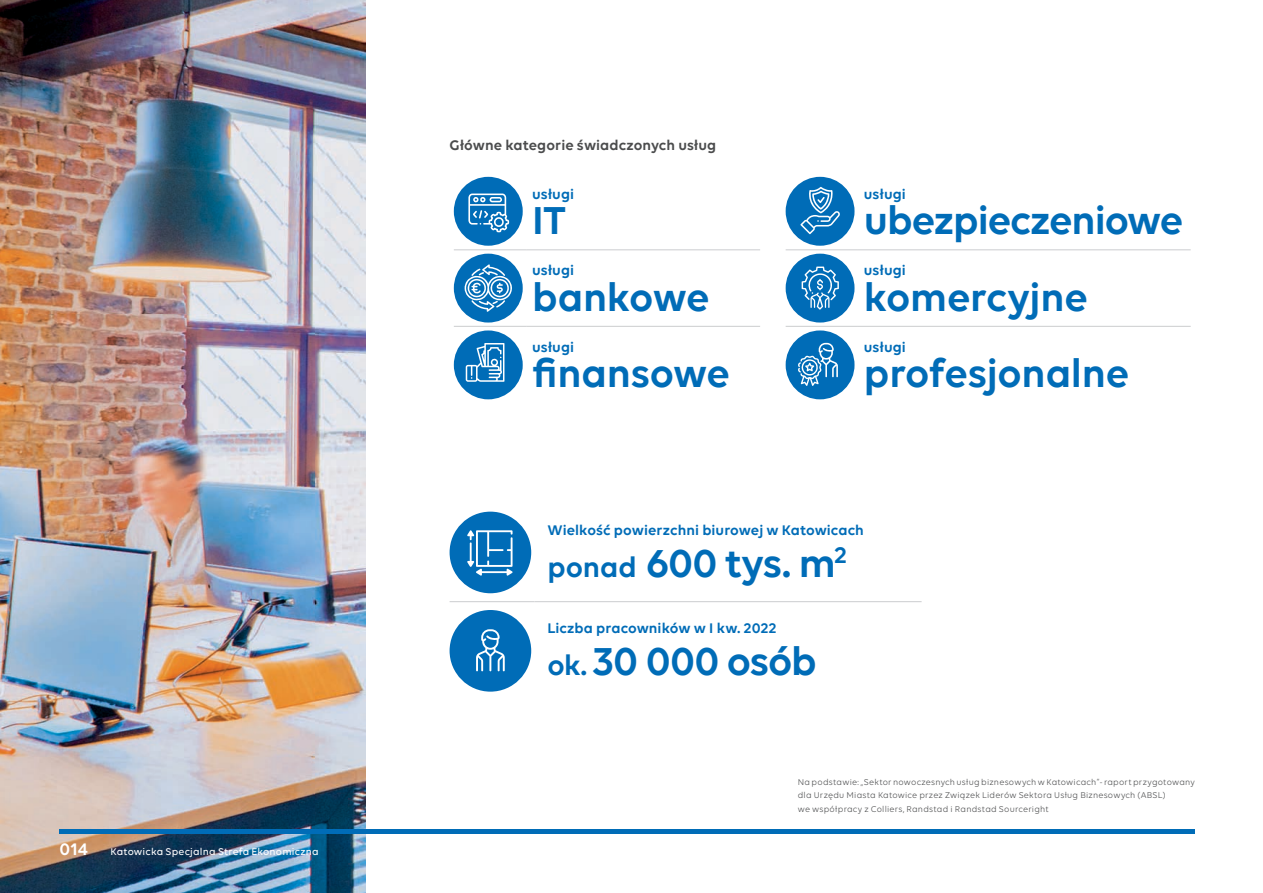
<style>
.page{position:relative;width:1263px;height:893px;background:#fff}
.page>*{position:absolute;margin:0;border:0;box-sizing:border-box;transform-origin:0 0}
.t1{font:600 42px "Volte";letter-spacing:-.02em;color:#006cb7}
.t2{font:600 18px "Volte";color:#fff}
.t3{font:600 15px "Volte";letter-spacing:.005em;color:#006cb7}
.t4{font:600 15px "Volte";letter-spacing:.005em;color:#4b4c4d}
.t5{font:500 10.5px "Volte";letter-spacing:.015em;color:#fff}
.t6{font:9px/13.5px "Volte";letter-spacing:.025em;color:#4b4c4d}
.s1{font-size:30px}
</style>
<div class="page">
<img style="left:0;top:0;width:366px;height:893px">
<hr style="left:1262px;top:0;width:1px;height:306px;background:#e6e7e9">
<hr style="left:450px;top:601px;width:85px;height:1px;background:#d1d2d4">
<hr style="left:535px;top:601px;width:386px;height:1px;background:#d1d2d4">
<div style="left:450px;top:512px;width:81px;height:81px;background:#006cb7;border-radius:50%"></div>
<svg style="left:467px;top:530px;width:45px;height:46px"></svg>
<div style="left:450px;top:610px;width:81px;height:82px;background:#006cb7;border-radius:50%"></div>
<svg style="left:476px;top:629px;width:29px;height:42px"></svg>
<hr style="left:454px;top:326px;width:72px;height:1px;background:#d1d2d4">
<hr style="left:526px;top:326px;width:234px;height:1px;background:#d1d2d4">
<hr style="left:454px;top:249px;width:72px;height:1px;background:#d1d2d4">
<hr style="left:526px;top:249px;width:234px;height:1px;background:#d1d2d4">
<div style="left:454px;top:177px;width:69px;height:69px;background:#006cb7;border-radius:50%"></div>
<svg style="left:468px;top:194px;width:41px;height:38px"></svg>
<div style="left:454px;top:254px;width:69px;height:69px;background:#006cb7;border-radius:50%"></div>
<svg style="left:464px;top:264px;width:48px;height:48px"></svg>
<div style="left:454px;top:330px;width:69px;height:69px;background:#006cb7;border-radius:50%"></div>
<svg style="left:466px;top:343px;width:38px;height:39px"></svg>
<hr style="left:786px;top:326px;width:72px;height:1px;background:#d1d2d4">
<hr style="left:858px;top:326px;width:333px;height:1px;background:#d1d2d4">
<hr style="left:786px;top:249px;width:72px;height:1px;background:#d1d2d4">
<hr style="left:858px;top:249px;width:333px;height:1px;background:#d1d2d4">
<div style="left:786px;top:177px;width:68px;height:69px;background:#006cb7;border-radius:50%"></div>
<svg style="left:800px;top:187px;width:40px;height:47px"></svg>
<div style="left:786px;top:254px;width:68px;height:69px;background:#006cb7;border-radius:50%"></div>
<svg style="left:802px;top:267px;width:37px;height:43px"></svg>
<div style="left:786px;top:330px;width:68px;height:69px;background:#006cb7;border-radius:50%"></div>
<svg style="left:798px;top:343px;width:40px;height:43px"></svg>
<hr style="left:60px;top:829px;width:1135px;height:4px;background:#006cb7">
<h2 class="t2" style="left:60px;top:838px;width:30px">014</h2>
<p class="t5" style="left:111px;top:845px;width:210px">Katowicka Specjalna Strefa Ekonomiczna</p>
<h3 class="t4" style="left:450px;top:136px;width:268px">Główne kategorie świadczonych usług</h3>
<h3 class="t3" style="left:532px;top:185px;width:43px">usługi</h3>
<h1 class="t1" style="left:532px;top:196px;width:35px">it</h1>
<h3 class="t3" style="left:532px;top:262px;width:43px">usługi</h3>
<h1 class="t1" style="left:532px;top:272px;width:179px">bankowe</h1>
<h3 class="t3" style="left:532px;top:338px;width:43px">usługi</h3>
<h1 class="t1" style="left:532px;top:349px;width:199px">finansowe</h1>
<h3 class="t3" style="left:864px;top:185px;width:43px">usługi</h3>
<h1 class="t1" style="left:864px;top:196px;width:321px">ubezpieczeniowe</h1>
<h3 class="t3" style="left:864px;top:262px;width:43px">usługi</h3>
<h1 class="t1" style="left:864px;top:272px;width:225px">komercyjne</h1>
<h3 class="t3" style="left:864px;top:338px;width:43px">usługi</h3>
<h1 class="t1" style="left:864px;top:349px;width:267px">profesjonalne</h1>
<h3 class="t3" style="left:547px;top:522px;width:318px">Wielkość powierzchni biurowej w Katowicach</h3>
<h1 class="t1" style="left:547px;top:538px;width:301px"><span class="s1">ponad</span> 600 tys. m<sup>2</sup></h1>
<h3 class="t3" style="left:547px;top:619px;width:230px">Liczba pracowników w I kw. 2022</h3>
<h1 class="t1" style="left:547px;top:636px;width:271px"><span class="s1">ok.</span> 30 000 osób</h1>
<p class="t6" style="left:798px;top:775px;width:399px">Na podstawie: „Sektor nowoczesnych usług biznesowych w Katowicach”- raport przygotowany dla Urzędu Miasta Katowice przez Związek Liderów Sektora Usług Biznesowych (ABSL)<br>we współpracy z Colliers, Randstad i Randstad Sourceright</p>
</div>
